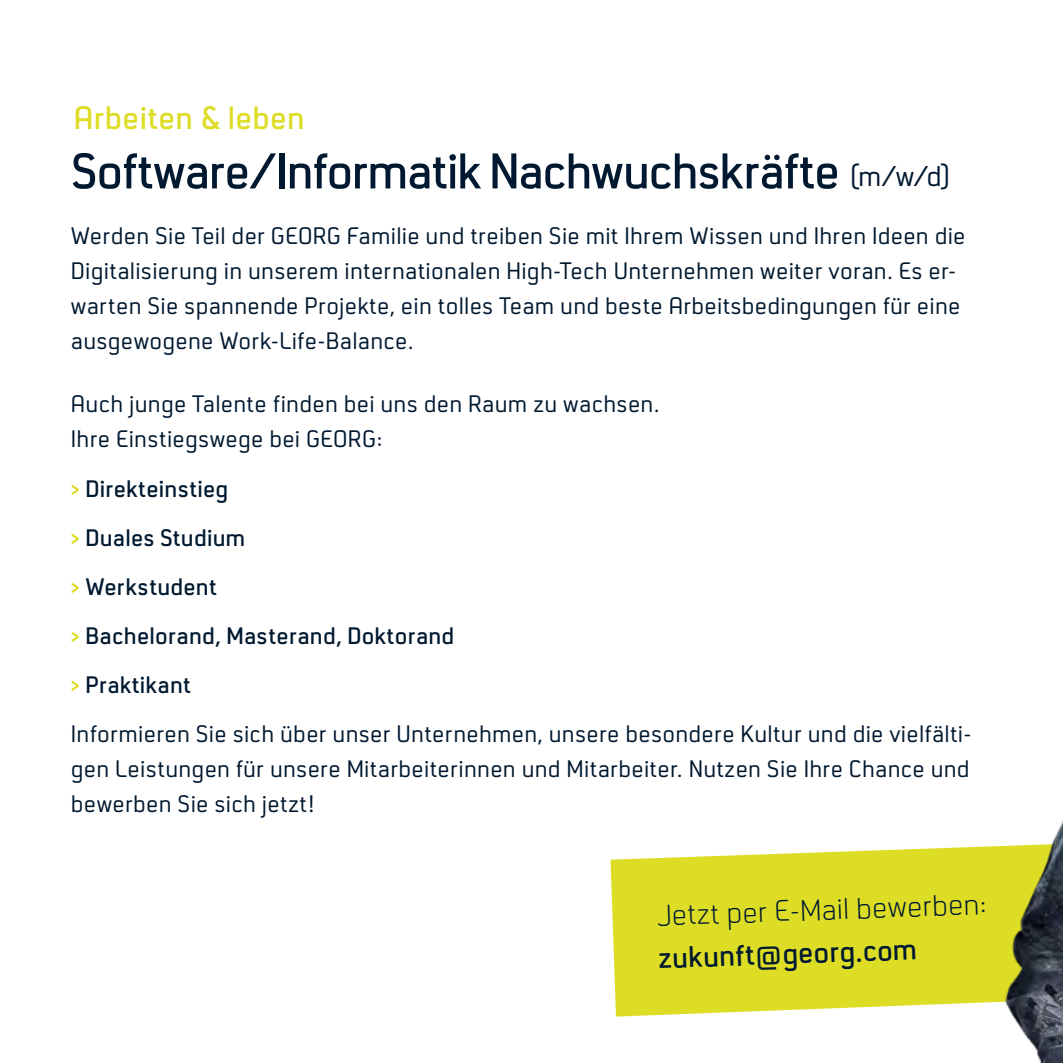
<style>
.page{position:relative;width:1063px;height:1063px;background:#fff}
.page>*{position:absolute;margin:0;border:0;box-sizing:border-box;transform-origin:0 0}
.t1{font:600 52.5px "Neustadt";letter-spacing:-.02em;color:#001930}
.t2{font:600 34px "Neustadt";letter-spacing:.01em;color:#dedd26}
.t3{font:300 31.25px "Neustadt";color:#001930}
.t4{font:600 31.25px "Neustadt";color:#001930}
.t5{font:25px/35px "Neustadt";letter-spacing:.01em;color:#001930}
.t6{font:600 25px/49.2px "Neustadt";letter-spacing:.01em;color:#001930}
.s1{font-weight:400;font-size:30px}
.s2{color:#dedd26}
.s3{font-weight:400}
</style>
<div class="page">
<svg style="left:611px;top:849px;width:300px;height:168px;background:#e1e03b"></svg>
<img style="left:911px;top:821px;width:152px;height:242px">
<h2 class="t2" style="left:74px;top:100px;width:232px">Arbeiten &amp; leben</h2>
<h1 class="t1" style="left:71px;top:143px;width:882px">Software/Informatik Nachwuchskräfte <span class="s1">(m/w/d)</span></h1>
<p class="t5" style="left:71px;top:219px;width:896px">Werden Sie Teil der GEORG Familie und treiben Sie mit Ihrem Wissen und Ihren Ideen die Digitalisierung in unserem internationalen High-Tech Unternehmen weiter voran. Es er&shy;warten Sie spannende Projekte, ein tolles Team und beste Arbeitsbedingungen für eine ausgewogene Work-Life-Balance.</p>
<p class="t5" style="left:71px;top:387px;width:590px">Auch junge Talente finden bei uns den Raum zu wachsen.<br>Ihre Einstiegswege bei GEORG:</p>
<p class="t6" style="left:71px;top:464px;width:902px"><span class="s2">&gt;</span> Direkteinstieg<br><span class="s2">&gt;</span> Duales Studium<br><span class="s2">&gt;</span> Werkstudent<br><span class="s2">&gt;</span> Bachelorand, Masterand, Doktorand<br><span class="s2">&gt;</span> Praktikant<br><span class="s3">Informieren Sie sich über unser Unternehmen, unsere besondere Kultur und die vielfälti-</span></p>
<p class="t5" style="left:71px;top:752px;width:900px">gen Leistungen für unsere Mitarbeiterinnen und Mitarbeiter. Nutzen Sie Ihre Chance und bewerben Sie sich jetzt!</p>
<p class="t3" style="left:656px;top:899px;width:332px;rotate:-2deg">Jetzt per E-Mail bewerben:</p>
<p class="t4" style="left:658px;top:942px;width:260px;rotate:-2deg">zukunft@georg.com</p>
</div>
